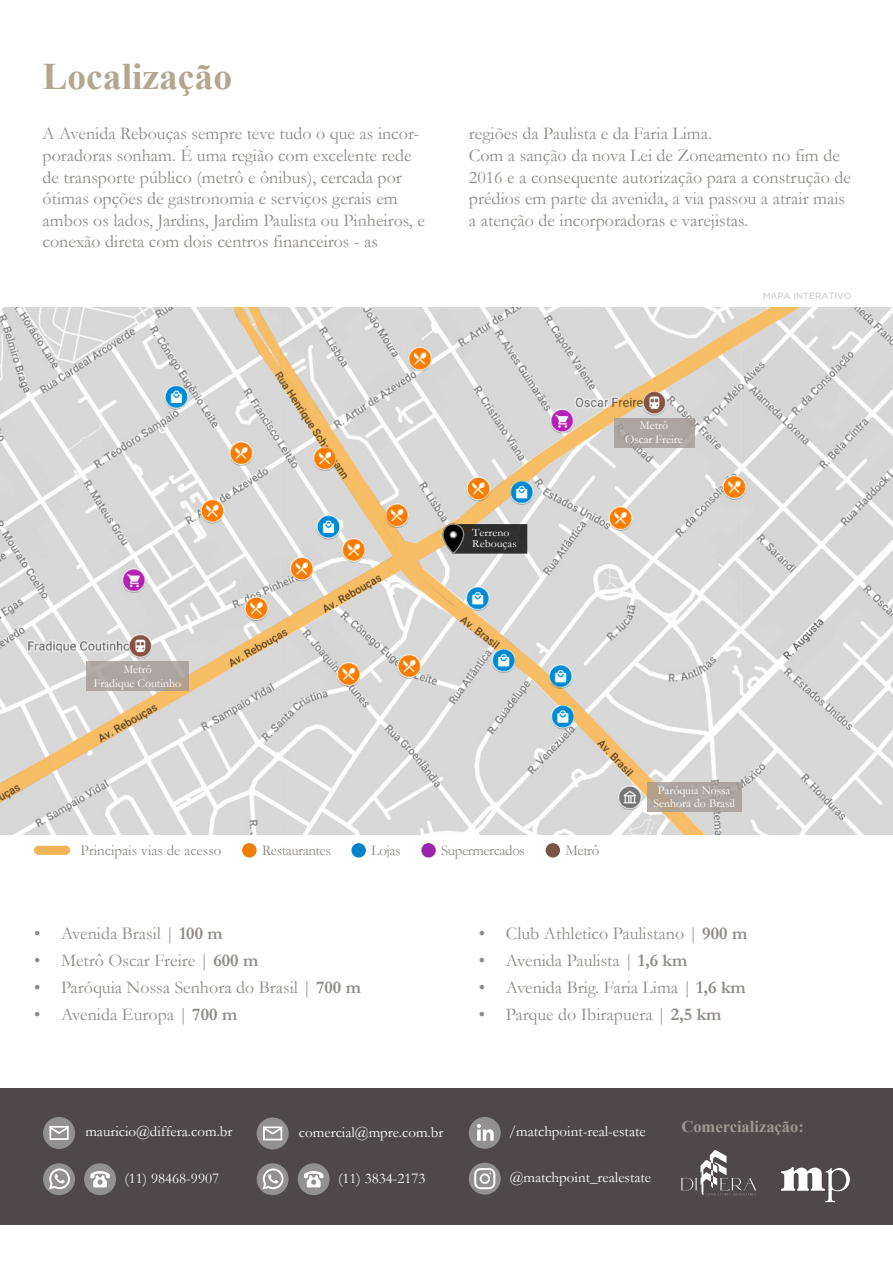
<style>
.page{position:relative;width:893px;height:1263px;background:#fff}
.page>*{position:absolute;margin:0;border:0;box-sizing:border-box;transform-origin:0 0}
.t1{font:700 37.5px "Times New Roman";color:#b4a78f}
.t2{font:18px/21.6px "Garamond";color:#8f8b88}
.t3{font:18px "Garamond";color:#908b88}
.t4{font:700 16.5px "Times New Roman";color:#9f9895}
.t5{font:15px "Garamond";color:#fff}
.t6{font:15px "Garamond";letter-spacing:-.03em;color:#8f8b88}
.t7{font:15px "Garamond";color:#8f8b88}
.t8{font:11.85px/13.4px "Garamond";color:#fff;text-align:center}
.t9{font:11.1px/11.1px "Garamond";color:#fff;scale:1.08 1}
.t10{font:9px "Gotham";color:#c1c1c1}
.s1{font-weight:700}
</style>
<div class="page">
<img style="left:0;top:308px;width:893px;height:526px">
<div style="left:0;top:1088px;width:893px;height:137px;background:#4f484a"></div>
<svg style="left:781px;top:1167px;width:69px;height:35px"></svg>
<div style="left:469px;top:1117px;width:32px;height:32px;background:#939091;border-radius:50%"></div>
<svg style="left:477px;top:1124px;width:17px;height:17px"></svg>
<svg style="left:469px;top:1163px;width:32px;height:31px"></svg>
<svg style="left:474px;top:1168px;width:21px;height:21px"></svg>
<svg style="left:257px;top:1117px;width:32px;height:32px"></svg>
<svg style="left:263px;top:1126px;width:19px;height:14px"></svg>
<div style="left:43px;top:1117px;width:32px;height:32px;background:#939091;border-radius:50%"></div>
<svg style="left:49px;top:1128px;width:20px;height:12px"></svg>
<hr style="left:49px;top:1126px;width:20px;height:2px;background:#fff">
<svg style="left:257px;top:1163px;width:32px;height:32px"></svg>
<svg style="left:263px;top:1168px;width:21px;height:21px"></svg>
<svg style="left:298px;top:1163px;width:32px;height:32px"></svg>
<svg style="left:304px;top:1171px;width:20px;height:16px"></svg>
<svg style="left:43px;top:1163px;width:32px;height:32px"></svg>
<svg style="left:49px;top:1168px;width:21px;height:21px"></svg>
<svg style="left:84px;top:1163px;width:32px;height:32px"></svg>
<svg style="left:90px;top:1171px;width:20px;height:16px"></svg>
<div style="left:34px;top:846px;width:36px;height:9px;background:#f0b357;border-radius:4px"></div>
<div style="left:242px;top:843px;width:15px;height:14px;background:#f07c00;border-radius:50%"></div>
<div style="left:351px;top:843px;width:15px;height:14px;background:#0283cc;border-radius:50%"></div>
<div style="left:421px;top:843px;width:15px;height:14px;background:#9926ac;border-radius:50%"></div>
<div style="left:546px;top:843px;width:14px;height:14px;background:#795548;border-radius:50%"></div>
<svg style="left:681px;top:1150px;width:76px;height:45px"></svg>
<div style="left:614px;top:418px;width:81px;height:29px;background:#aca5a1"></div>
<svg style="left:87px;top:662px;width:102px;height:29px;background:#ada5a0"></svg>
<svg style="left:647px;top:782px;width:95px;height:30px;background:#ada49d"></svg>
<svg style="left:442px;top:523px;width:85px;height:31px;background:#3c3b39"></svg>
<h1 class="t1" style="left:43px;top:50px;width:191px">Localização</h1>
<p class="t2" style="left:43px;top:122px;width:384px">A Avenida Rebouças sempre teve tudo o que as incor&shy;poradoras sonham. É uma região com excelente rede de transporte público (metrô e ônibus), cercada por ótimas opções de gastronomia e serviços gerais em ambos os lados, Jardins, Jardim Paulista ou Pinheiros, e conexão direta com dois centros financeiros - as</p>
<p class="t2" style="left:469px;top:122px;width:383px">regiões da Paulista e da Faria Lima.<br>Com a sanção da nova Lei de Zoneamento no fim de 2016 e a consequente autorização para a construção de prédios em parte da avenida, a via passou a atrair mais a atenção de incorporadoras e varejistas.</p>
<p class="t10" style="left:763px;top:290px;width:90px">MAPA INTERATIVO</p>
<p class="t9" style="left:472px;top:527px;width:43px">Terreno<br>Rebouças</p>
<p class="t8" style="left:625px;top:419px;width:59px">Metrô<br>Oscar Freire</p>
<p class="t8" style="left:94px;top:663px;width:89px">Metrô<br>Fradique Coutinho</p>
<p class="t7" style="left:80px;top:840px;width:143px">Principais vias de acesso</p>
<p class="t6" style="left:262px;top:840px;width:70px">Restaurantes</p>
<p class="t6" style="left:371px;top:840px;width:31px">Lojas</p>
<p class="t6" style="left:441px;top:840px;width:85px">Supermercados</p>
<p class="t6" style="left:565px;top:840px;width:35px">Metrô</p>
<p class="t8" style="left:653px;top:783px;width:83px">Paróquia Nossa<br>Senhora do Brasil</p>
<p class="t3" style="left:34px;top:921px;width:190px">• Avenida Brasil | <span class="s1">100 m</span></p>
<p class="t3" style="left:34px;top:948px;width:226px">• Metrô Oscar Freire | <span class="s1">600 m</span></p>
<p class="t3" style="left:34px;top:975px;width:329px">• Paróquia Nossa Senhora do Brasil | <span class="s1">700 m</span></p>
<p class="t3" style="left:34px;top:1002px;width:205px">• Avenida Europa | <span class="s1">700 m</span></p>
<p class="t3" style="left:479px;top:921px;width:270px">• Club Athletico Paulistano | <span class="s1">900 m</span></p>
<p class="t3" style="left:479px;top:948px;width:210px">• Avenida Paulista | <span class="s1">1,6 km</span></p>
<p class="t3" style="left:479px;top:975px;width:268px">• Avenida Brig. Faria Lima | <span class="s1">1,6 km</span></p>
<p class="t3" style="left:479px;top:1002px;width:244px">• Parque do Ibirapuera | <span class="s1">2,5 km</span></p>
<p class="t5" style="left:85px;top:1122px;width:149px">mauricio@differa.com.br</p>
<p class="t5" style="left:299px;top:1122px;width:146px">comercial@mpre.com.br</p>
<p class="t5" style="left:125px;top:1168px;width:96px">(11) 98468-9907</p>
<p class="t5" style="left:338px;top:1168px;width:89px">(11) 3834-2173</p>
<p class="t5" style="left:509px;top:1121px;width:138px">/matchpoint-real-estate</p>
<p class="t5" style="left:510px;top:1167px;width:143px">@matchpoint_realestate</p>
<p class="t4" style="left:681px;top:1114px;width:124px">Comercialização:</p>
</div>
